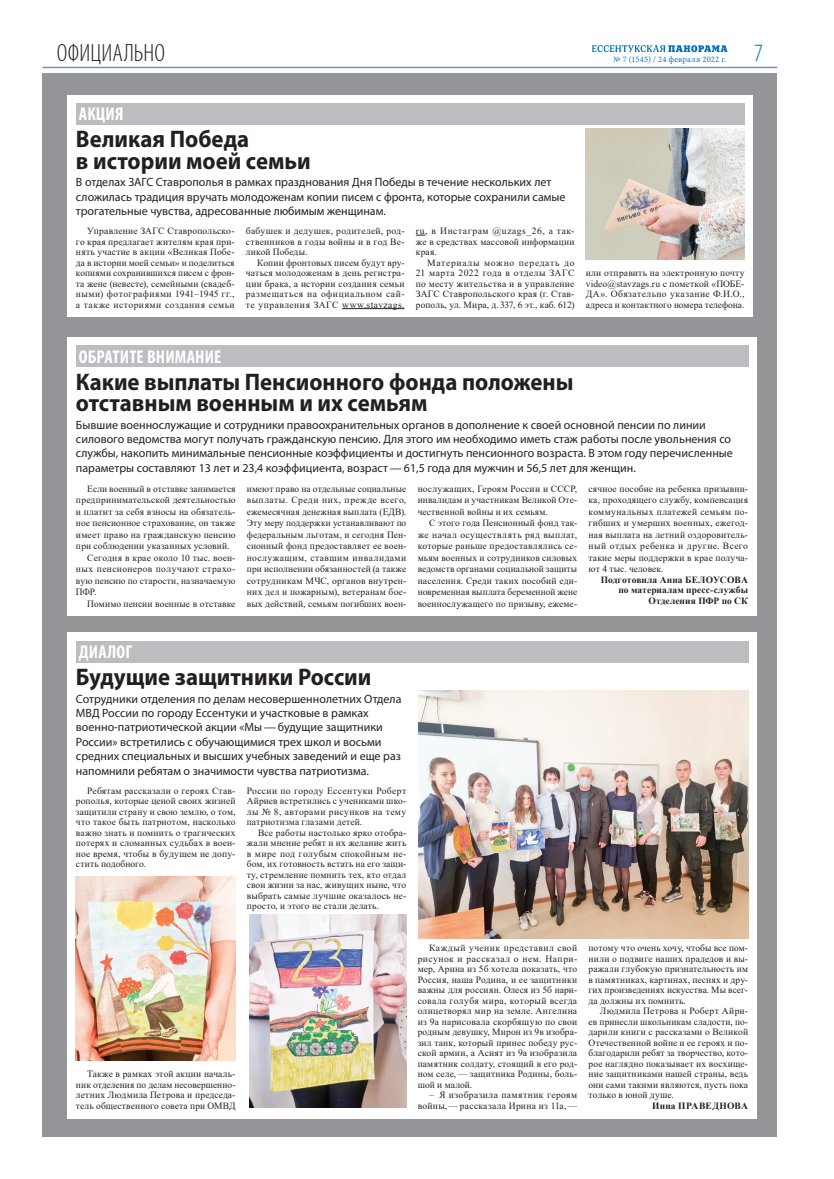
<style>
.page{position:relative;width:834px;height:1179px;background:#fff}
.page>*{position:absolute;margin:0;border:0;box-sizing:border-box;transform-origin:0 0}
.t1{font:300 condensed 25px "Myriad Pro";letter-spacing:.005em;color:#231f20}
.t2{font:300 condensed 25px "Myriad Pro";color:#0072bc}
.t3{font:700 24px/21.6px "Myriad Pro";color:#231f20;scale:.95 1}
.t4{font:700 condensed 18.6px "Myriad Pro";letter-spacing:.01em;color:#fff}
.t5{font:12px/14.4px "Myriad Pro";color:#231f20}
.t6{font:9.5px/10.5px "Times New Roman";letter-spacing:.02em;color:#231f20;text-align:justify}
.t7{font:700 9.5px/10.5px "Times New Roman";letter-spacing:.01em;color:#231f20;text-align:right}
.t8{font:8.5px "Minion Pro";letter-spacing:.025em;color:#0072bc}
</style>
<div class="page">
<svg style="left:592px;top:45px;width:135px;height:7px"></svg>
<hr style="left:43px;top:67px;width:734px;height:1px;background:#6599d1">
<div style="left:43px;top:73px;width:734px;height:1063px;background:#939598"></div>
<div style="left:67px;top:95px;width:685px;height:221px;background:#fff"></div>
<div style="left:76px;top:103px;width:668px;height:22px;background:#bcbdc0"></div>
<hr style="left:342px;top:308px;width:62px;height:1px;background:#231f20">
<img style="left:585px;top:129px;width:159px;height:131px">
<div style="left:67px;top:337px;width:689px;height:278px;background:#fff"></div>
<div style="left:76px;top:345px;width:672px;height:22px;background:#bcbdc0"></div>
<div style="left:67px;top:633px;width:689px;height:485px;background:#fff"></div>
<div style="left:76px;top:641px;width:672px;height:21px;background:#bcbdc0"></div>
<img style="left:418px;top:691px;width:330px;height:247px">
<img style="left:76px;top:876px;width:159px;height:185px">
<img style="left:250px;top:915px;width:156px;height:192px">
<h1 class="t1" style="left:57px;top:40px;width:110px">ОФИЦИАЛЬНО</h1>
<p class="t8" style="left:613px;top:53px;width:115px">№ 7 (1545) / 24 февраля 2022 г.</p>
<h1 class="t2" style="left:754px;top:40px;width:10px">7</h1>
<h3 class="t4" style="left:79px;top:102px;width:46px">АКЦИЯ</h3>
<h2 class="t3" style="left:76px;top:128px;width:249px">Великая Победа<br>в истории моей семьи</h2>
<p class="t5" style="left:76px;top:175px;width:491px">В отделах ЗАГС Ставрополья в рамках празднования Дня Победы в течение нескольких лет сложилась традиция вручать молодоженам копии писем с фронта, которые сохранили самые трогательные чувства, адресованные любимым женщинам.</p>
<p class="t6" style="left:76px;top:225px;width:160px;text-indent:11px">Управление ЗАГС Ставропольско&shy;го края предлагает жителям края при&shy;нять участие в акции «Великая Побе&shy;да в истории моей семьи» и поделиться копиями сохранившихся писем с фрон&shy;та жене (невесте), семейными (свадеб&shy;ными) фотографиями 1941–1945 гг., а также историями создания семьи</p>
<p class="t6" style="left:246px;top:225px;width:160px">бабушек и дедушек, родителей, род&shy;ственников в годы войны и в год Ве&shy;ликой Победы.</p>
<p class="t6" style="left:416px;top:225px;width:160px">ru, в Инстаграм @uzags_26, а так&shy;же в средствах массовой информации края.</p>
<p class="t6" style="left:416px;top:257px;width:160px;text-indent:11px">Материалы можно передать до 21 марта 2022 года в отделы ЗАГС по месту жительства и в управление ЗАГС Ставропольского края (г. Став&shy;рополь, ул. Мира, д. 337, 6 эт., каб. 612)</p>
<p class="t6" style="left:246px;top:257px;width:160px;text-indent:11px">Копии фронтовых писем будут вру&shy;чаться молодоженам в день регистра&shy;ции брака, а истории создания семьи размещаться на официальном сай&shy;те управления ЗАГС www.stavzags.</p>
<p class="t6" style="left:585px;top:267px;width:160px">или отправить на электронную почту video@stavzags.ru с пометкой «ПОБЕ-ДА». Обязательно указание Ф.И.О., адреса и контактного номера телефона.</p>
<h3 class="t4" style="left:79px;top:345px;width:144px">ОБРАТИТЕ ВНИМАНИЕ</h3>
<h2 class="t3" style="left:76px;top:370px;width:525px">Какие выплаты Пенсионного фонда положены отставным военным и их семьям</h2>
<p class="t5" style="left:76px;top:417px;width:658px">Бывшие военнослужащие и сотрудники правоохранительных органов в дополнение к своей основной пенсии по линии силового ведомства могут получать гражданскую пенсию. Для этого им необходимо иметь стаж работы после увольнения со службы, накопить минимальные пенсионные коэффициенты и достигнуть пенсионного возраста. В этом году перечисленные параметры составляют 13 лет и 23,4 коэффициента, возраст — 61,5 года для мужчин и 56,5 лет для женщин.</p>
<p class="t6" style="left:87px;top:483px;width:150px">Если военный в отставке занимается</p>
<p class="t6" style="left:76px;top:494px;width:161px">предпринимательской деятельностью</p>
<p class="t6" style="left:76px;top:506px;width:161px">и платит за себя взносы на обязатель-</p>
<p class="t6" style="left:76px;top:517px;width:161px">ное пенсионное страхование, он также</p>
<p class="t6" style="left:76px;top:529px;width:161px">имеет право на гражданскую пенсию</p>
<p class="t6" style="left:76px;top:540px;width:155px">при соблюдении указанных условий.</p>
<p class="t6" style="left:87px;top:552px;width:150px">Сегодня в крае около 10 тыс. воен-</p>
<p class="t6" style="left:76px;top:563px;width:161px">ных пенсионеров получают страхо-</p>
<p class="t6" style="left:76px;top:575px;width:161px">вую пенсию по старости, назначаемую</p>
<p class="t6" style="left:76px;top:586px;width:22px">ПФР.</p>
<p class="t6" style="left:87px;top:598px;width:150px">Помимо пенсии военные в отставке</p>
<p class="t6" style="left:588px;top:482px;width:161px;line-height:11.5px">сячное пособие на ребенка призывни&shy;ка, проходящего службу, компенсация коммунальных платежей семьям по&shy;гибших и умерших военных, ежегод&shy;ная выплата на летний оздоровитель&shy;ный отдых ребенка и другие. Всего такие меры поддержки в крае получа&shy;ют 4 тыс. человек.</p>
<p class="t7" style="left:600px;top:574px;width:149px">Подготовила Анна БЕЛОУСОВА по материалам пресс-службы<br>Отделения ПФР по СК</p>
<p class="t6" style="left:247px;top:482px;width:161px;line-height:11.5px">имеют право на отдельные социальные выплаты. Среди них, прежде всего, ежемесячная денежная выплата (ЕДВ).<br>Эту меру поддержки устанавливают по федеральным льготам, и сегодня Пен&shy;сионный фонд предоставляет ее воен&shy;нослужащим, ставшим инвалидами при исполнении обязанностей (а также сотрудникам МЧС, органов внутрен&shy;них дел и пожарным), ветеранам бое&shy;вых действий, семьям погибших воен-</p>
<p class="t6" style="left:417px;top:482px;width:161px;line-height:11.5px">нослужащих, Героям России и СССР, инвалидам и участникам Великой Оте&shy;чественной войны и их семьям.</p>
<p class="t6" style="left:417px;top:517px;width:161px;line-height:11.5px;text-indent:11px">С этого года Пенсионный фонд так&shy;же начал осуществлять ряд выплат, которые раньше предоставлялись се&shy;мьям военных и сотрудников силовых ведомств органами социальной защиты населения. Среди таких пособий еди&shy;новременная выплата беременной жене военнослужащего по призыву, ежеме-</p>
<h3 class="t4" style="left:79px;top:640px;width:55px">ДИАЛОГ</h3>
<h2 class="t3" style="left:76px;top:665px;width:312px">Будущие защитники России</h2>
<p class="t5" style="left:76px;top:691px;width:327px">Сотрудники отделения по делам несовершеннолетних Отдела МВД России по городу Ессентуки и участковые в рамках военно-патриотической акции «Мы — будущие защитники России» встретились с обучающимися трех школ и восьми средних специальных и высших учебных заведений и еще раз напомнили ребятам о значимости чувства патриотизма.</p>
<p class="t6" style="left:76px;top:785px;width:161px;text-indent:11px">Ребятам рассказали о героях Став&shy;рополья, которые ценой своих жизней защитили страну и свою землю, о том, что такое быть патриотом, насколько важно знать и помнить о трагических потерях и сломанных судьбах в воен&shy;ное время, чтобы в будущем не допу&shy;стить подобного.</p>
<p class="t6" style="left:247px;top:785px;width:161px">России по городу Ессентуки Роберт Айриев встретились с учениками шко&shy;лы № 8, авторами рисунков на тему патриотизма глазами детей.</p>
<p class="t6" style="left:247px;top:827px;width:161px;text-indent:11px">Все работы настолько ярко отобра&shy;жали мнение ребят и их желание жить в мире под голубым спокойным не&shy;бом, их готовность встать на его защи&shy;ту, стремление помнить тех, кто отдал свои жизни за нас, живущих ныне, что выбрать самые лучшие оказалось не&shy;просто, и этого не стали делать.</p>
<p class="t6" style="left:76px;top:1068px;width:161px;text-indent:11px">Также в рамках этой акции началь&shy;ник отделения по делам несовершенно&shy;летних Людмила Петрова и председа&shy;тель общественного совета при ОМВД</p>
<p class="t6" style="left:417px;top:942px;width:161px;text-indent:11px">Каждый ученик представил свой рисунок и рассказал о нем. Напри&shy;мер, Арина из 5б хотела показать, что Россия, наша Родина, и ее защитники важны для россиян. Олеся из 5б нари&shy;совала голубя мира, который всегда олицетворял мир на земле. Ангелина из 9а нарисовала скорбящую по свои родным девушку, Мирон из 9в изобра&shy;зил танк, который принес победу рус&shy;ской армии, а Асият из 9а изобразила памятник солдату, стоящий в его род&shy;ном селе, — защитника Родины, боль&shy;шой и малой.</p>
<p class="t6" style="left:417px;top:1089px;width:161px;text-align:right">– Я изобразила памятник героям войны,— рассказала Ирина из 11а, —</p>
<p class="t6" style="left:588px;top:942px;width:161px">потому что очень хочу, чтобы все пом&shy;нили о подвиге наших прадедов и вы&shy;ражали глубокую признательность им в памятниках, картинах, песнях и дру&shy;гих произведениях искусства. Мы всег&shy;да должны их помнить.</p>
<p class="t6" style="left:588px;top:1005px;width:161px;text-indent:11px">Людмила Петрова и Роберт Айри&shy;ев принесли школьникам сладости, по&shy;дарили книги с рассказами о Великой Отечественной войне и ее героях и по&shy;благодарили ребят за творчество, кото&shy;рое наглядно показывает их восхище&shy;ние защитниками нашей страны, ведь они сами такими являются, пусть пока только в юной душе.</p>
<p class="t7" style="left:652px;top:1100px;width:97px">Инна ПРАВЕДНОВА</p>
</div>
